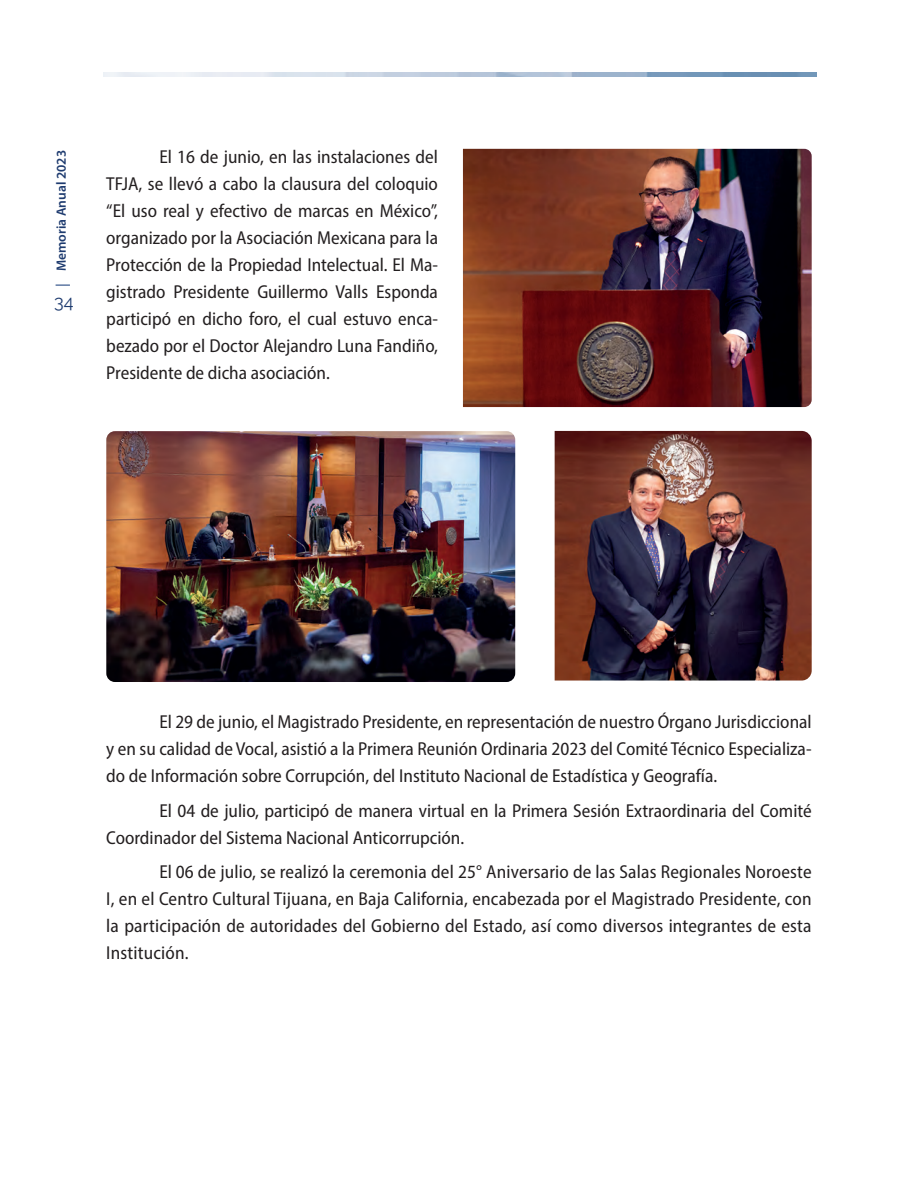
<style>
.page{position:relative;width:918px;height:1188px;background:#fff}
.page>*{position:absolute;margin:0;border:0;box-sizing:border-box;transform-origin:0 0}
.t1{font:semi-condensed 18.75px/27px "Myriad Pro";color:#231f20;text-align:justify}
.t2{font:18px "Raleway";color:#1e3b6f}
.t3{font:600 13.5px "Myriad Pro";color:#1e3b6f}
</style>
<div class="page">
<svg style="left:56px;top:284px;width:14px;height:2px"></svg>
<img style="left:104px;top:72px;width:712px;height:5px">
<img style="left:463px;top:149px;width:349px;height:258px">
<img style="left:106px;top:431px;width:409px;height:251px">
<img style="left:555px;top:431px;width:257px;height:250px">
<p class="t3" style="left:53px;top:271px;width:123px;rotate:-90deg">Memoria Anual 2023</p>
<p class="t1" style="left:106px;top:143px;width:333px;text-indent:53px">El 16 de junio, en las instalaciones del TFJA, se llevó a cabo la clausura del coloquio “El uso real y efectivo de marcas en México”, organizado por la Asociación Mexicana para la Protección de la Propiedad Intelectual. El Ma&shy;gistrado Presidente Guillermo Valls Esponda participó en dicho foro, el cual estuvo enca&shy;bezado por el Doctor Alejandro Luna Fandiño, Presidente de dicha asociación.</p>
<p class="t2" style="left:54px;top:292px;width:21px">34</p>
<p class="t1" style="left:106px;top:708px;width:707px;text-indent:53px">El 29 de junio, el Magistrado Presidente, en representación de nuestro Órgano Jurisdiccional y en su calidad de Vocal, asistió a la Primera Reunión Ordinaria 2023 del Comité Técnico Especializa&shy;do de Información sobre Corrupción, del Instituto Nacional de Estadística y Geografía.</p>
<p class="t1" style="left:106px;top:797px;width:707px;text-indent:53px">El 04 de julio, participó de manera virtual en la Primera Sesión Extraordinaria del Comité<br>Coordinador del Sistema Nacional Anticorrupción.</p>
<p class="t1" style="left:106px;top:858px;width:707px;text-indent:53px">El 06 de julio, se realizó la ceremonia del 25° Aniversario de las Salas Regionales Noroeste I, en el Centro Cultural Tijuana, en Baja California, encabezada por el Magistrado Presidente, con la participación de autoridades del Gobierno del Estado, así como diversos integrantes de esta Institución.</p>
</div>
